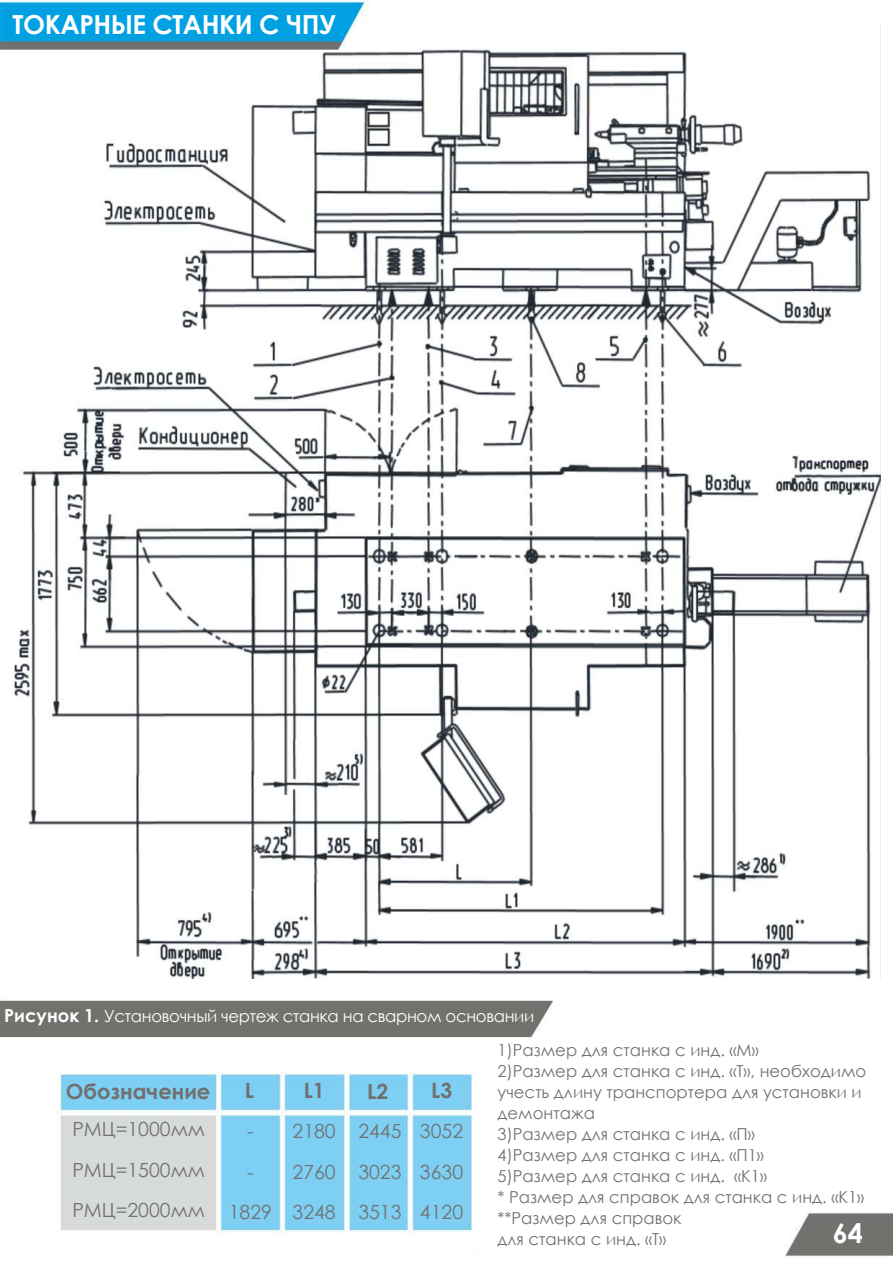
<style>
.page{position:relative;width:893px;height:1263px;background:#fff}
.page>*{position:absolute;margin:0;border:0;box-sizing:border-box;transform-origin:0 0}
.t1{font:700 27px "Century Gothic";color:#fff}
.t2{font:700 26.25px "Century Gothic";letter-spacing:-.02em;color:#fff}
.t3{font:700 21px "Century Gothic";color:#71706f}
.t4{font:19.5px/40.5px "Century Gothic";color:#727271;text-align:justify}
.t5{font:16.5px/21px "Century Gothic";color:#727271}
.t6{font:16.5px "Century Gothic";letter-spacing:-.02em;color:#fff}
.s1{font-weight:700;font-size:18px}
</style>
<div class="page">
<img style="left:0;top:23px;width:893px;height:1234px">
<img style="left:7px;top:23px;width:873px;height:956px">
<img style="left:0;top:0;width:378px;height:50px">
<h2 class="t2" style="left:13px;top:4px;width:325px">ТОКАРНЫЕ СТАНКИ С ЧПУ</h2>
<p class="t6" style="left:4px;top:1005px;width:531px"><span class="s1">Рисунок 1.</span> Установочный чертеж станка на сварном основании</p>
<p class="t3" style="left:66px;top:1075px;width:146px">Обозначение</p>
<p class="t3" style="left:245px;top:1074px;width:11px">L</p>
<p class="t3" style="left:304px;top:1074px;width:22px">L1</p>
<p class="t3" style="left:367px;top:1075px;width:22px">L2</p>
<p class="t3" style="left:431px;top:1074px;width:22px">L3</p>
<p class="t4" style="left:72px;top:1108px;width:134px">РМЦ=1000мм РМЦ=1500мм РМЦ=2000мм</p>
<p class="t4" style="left:229px;top:1111px;width:45px;text-align:center">-<br>-<br>1829</p>
<p class="t4" style="left:293px;top:1111px;width:45px">2180<br>2760<br>3248</p>
<p class="t4" style="left:358px;top:1111px;width:45px">2445<br>3023<br>3513</p>
<p class="t4" style="left:420px;top:1111px;width:45px">3052<br>3630<br>4120</p>
<p class="t5" style="left:497px;top:1039px;width:370px">1)Размер для станка с инд. «М»<br>2)Размер для станка с инд. «Т», необходимо учесть длину транспортера для установки и демонтажа<br>3)Размер для станка с инд. «П»<br>4)Размер для станка с инд. «П1»<br>5)Размер для станка с инд. «К1»<br>* Размер для справок для станка с инд. «К1» **Размер для справок<br>для станка с инд. «Т»</p>
<h1 class="t1" style="left:833px;top:1212px;width:32px">64</h1>
</div>
